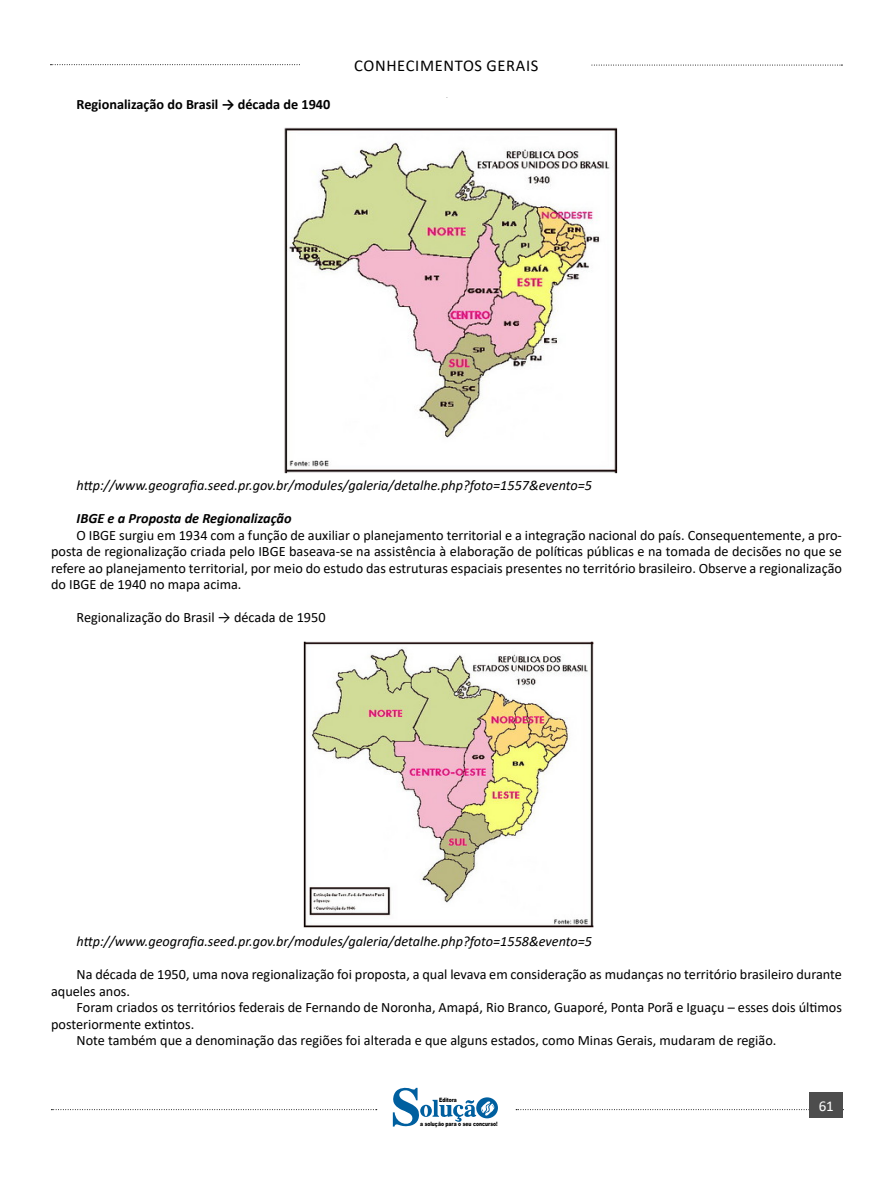
<style>
.page{position:relative;width:893px;height:1191px;background:#fff}
.page>*{position:absolute;margin:0;border:0;box-sizing:border-box;transform-origin:0 0}
.t1{font:16.5px "Calibri";letter-spacing:.04em;color:#000}
.t2{font:15px "Calibri";color:#fff}
.TEXTO_BASE{font:14.25px/16.5px "Calibri";color:#000}
.TEXTO_BASE-2{font:italic 14.25px "Calibri";color:#000}
.TITULO_DE_ASSUNTO__CORPO{font:700 14.25px "Calibri";color:#000}
.TEXTO_BASE-3{font:italic 700 14.25px "Calibri";color:#000}
.t3{font:900 6px "Arial";color:#000;scale:.76 1}
</style>
<div class="page">
<svg style="left:51px;top:1109px;width:326px;height:1px"></svg>
<svg style="left:50px;top:64px;width:250px;height:1px"></svg>
<svg style="left:591px;top:65px;width:251px;height:1px"></svg>
<svg style="left:516px;top:1109px;width:294px;height:1px"></svg>
<div style="left:810px;top:1092px;width:33px;height:26px;background:#4d4d4d"></div>
<svg style="left:393px;top:1087px;width:105px;height:40px"></svg>
<img style="left:284px;top:128px;width:334px;height:346px">
<img style="left:303px;top:641px;width:291px;height:287px">
<p class="TITULO_DE_ASSUNTO__CORPO" style="left:77px;top:94px;width:255px">Regionalização do Brasil → década de 1940</p>
<p class="t1" style="left:354px;top:54px;width:186px">CONHECIMENTOS GERAIS</p>
<p class="TEXTO_BASE-2" style="left:77px;top:475px;width:517px">http://www.geografia.seed.pr.gov.br/modules/galeria/detalhe.php?foto=1557&amp;evento=5</p>
<p class="TEXTO_BASE-3" style="left:77px;top:508px;width:217px">IBGE e a Proposta de Regionalização</p>
<p class="TEXTO_BASE" style="left:51px;top:526px;width:792px;text-align:justify;text-indent:26px">O IBGE surgiu em 1934 com a função de auxiliar o planejamento territorial e a integração nacional do país. Consequentemente, a pro&shy;posta de regionalização criada pelo IBGE baseava-se na assistência à elaboração de políticas públicas e na tomada de decisões no que se refere ao planejamento territorial, por meio do estudo das estruturas espaciais presentes no território brasileiro. Observe a regionalização do IBGE de 1940 no mapa acima.</p>
<p class="TEXTO_BASE" style="left:77px;top:609px;width:251px">Regionalização do Brasil → década de 1950</p>
<p class="TEXTO_BASE-2" style="left:77px;top:931px;width:517px">http://www.geografia.seed.pr.gov.br/modules/galeria/detalhe.php?foto=1558&amp;evento=5</p>
<p class="TEXTO_BASE" style="left:51px;top:966px;width:792px;text-indent:26px">Na década de 1950, uma nova regionalização foi proposta, a qual levava em consideração as mudanças no território brasileiro durante aqueles anos.</p>
<p class="TEXTO_BASE" style="left:51px;top:999px;width:792px;text-indent:26px">Foram criados os territórios federais de Fernando de Noronha, Amapá, Rio Branco, Guaporé, Ponta Porã e Iguaçu – esses dois últimos posteriormente extintos.</p>
<p class="TEXTO_BASE" style="left:77px;top:1032px;width:701px">Note também que a denominação das regiões foi alterada e que alguns estados, como Minas Gerais, mudaram de região.</p>
<p class="t3" style="left:439px;top:1095px;width:25px">Editora</p>
<p class="t3" style="left:420px;top:1119px;width:103px">a solução para o seu concurso!</p>
<p class="t2" style="left:819px;top:1095px;width:16px">61</p>
</div>
